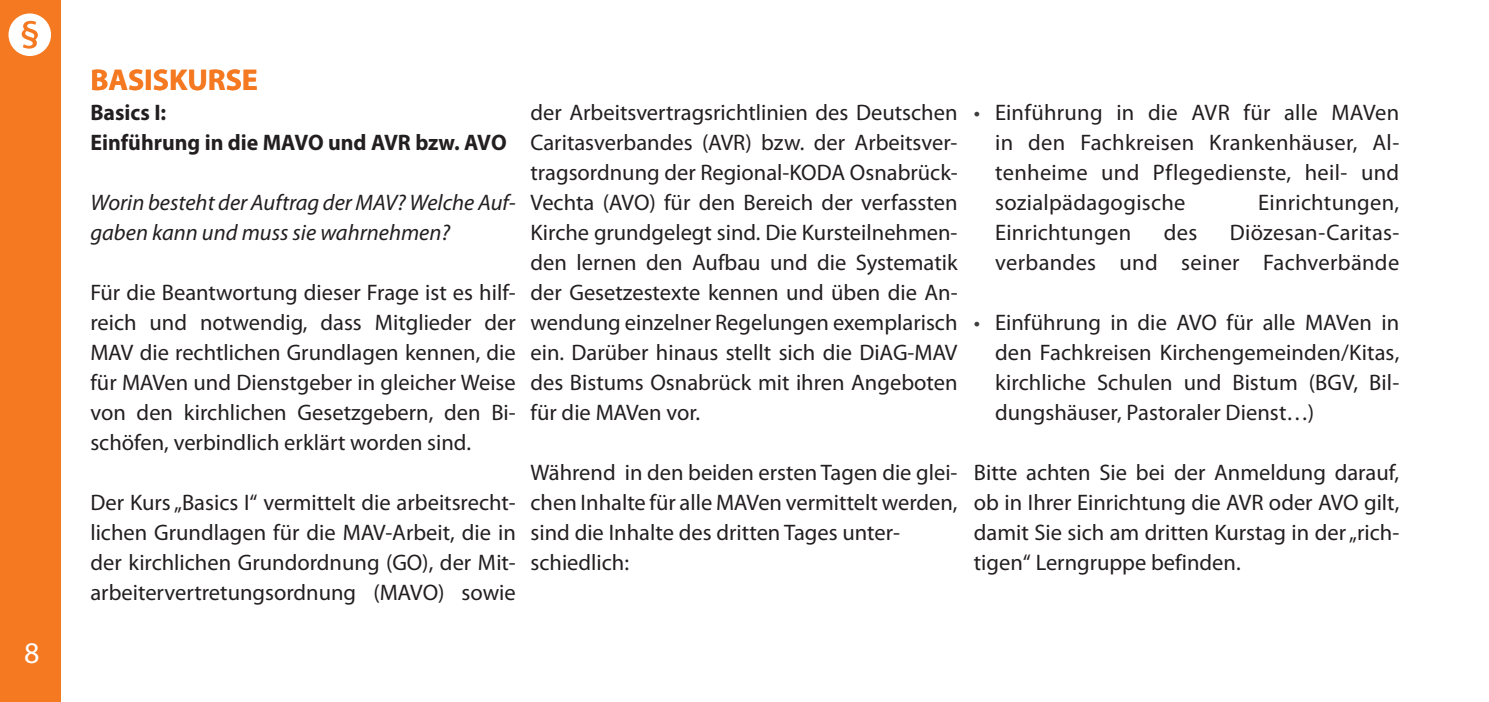
<style>
.page{position:relative;width:1489px;height:702px;background:#fff}
.page>*{position:absolute;margin:0;border:0;box-sizing:border-box;transform-origin:0 0}
.t1{font:700 30px "Myriad Pro";color:#f47921}
.t2{font:30px "Myriad Pro";color:#fff}
.t3{font:22.5px/30px "Myriad Pro";color:#231f20;text-align:justify}
.t4{font:italic 22.5px/30px "Myriad Pro";color:#231f20}
.t5{font:700 22.5px/30px "Myriad Pro";color:#231f20}
.s1{color:#3e3e3f}
</style>
<div class="page">
<div style="left:0;top:0;width:60px;height:702px;background:#f47921"></div>
<svg style="left:9px;top:13px;width:42px;height:43px"></svg>
<h1 class="t2" style="left:24px;top:634px;width:17px">8</h1>
<h1 class="t1" style="left:90px;top:60px;width:169px">BASISKURSE</h1>
<p class="t5" style="left:90px;top:97px;width:418px">Basics I:<br>Einführung in die MAVO und AVR bzw. AVO</p>
<p class="t4" style="left:90px;top:187px;width:427px">Worin besteht der Auftrag der MAV? Welche Auf&shy;gaben kann und muss sie wahrnehmen?</p>
<p class="t3" style="left:90px;top:277px;width:427px">Für die Beantwortung dieser Frage ist es hilf&shy;reich und notwendig, dass Mitglieder der MAV die rechtlichen Grundlagen kennen, die für MAVen und Dienstgeber in gleicher Weise von den kirchlichen Gesetzgebern, den Bi&shy;schöfen, verbindlich erklärt worden sind.</p>
<p class="t3" style="left:90px;top:487px;width:427px">Der Kurs „Basics I“ vermittelt die arbeitsrecht&shy;lichen Grundlagen für die MAV-Arbeit, die in der kirchlichen Grundordnung (GO), der Mit&shy;arbeitervertretungsordnung (MAVO) sowie</p>
<p class="t3" style="left:530px;top:97px;width:428px">der Arbeitsvertragsrichtlinien des Deutschen Caritasverbandes (AVR) bzw. der Arbeitsver&shy;tragsordnung der Regional-KODA Osnabrück-Vechta (AVO) für den Bereich der verfassten Kirche grundgelegt sind. Die Kursteilnehmen&shy;den lernen den Aufbau und die Systematik der Gesetzestexte kennen und üben die An&shy;wendung einzelner Regelungen exemplarisch ein. Darüber hinaus stellt sich die DiAG-MAV des Bistums Osnabrück mit ihren Angeboten für die MAVen vor.</p>
<p class="t3" style="left:530px;top:457px;width:428px;text-align:left">Während in den beiden ersten Tagen die glei&shy;chen Inhalte für alle MAVen vermittelt werden, sind die Inhalte des dritten Tages unter&shy;schiedlich:</p>
<p class="t3" style="left:995px;top:97px;width:405px;text-indent:-21px"><span class="s1">•</span> Einführung in die AVR für alle MAVen in den Fachkreisen Krankenhäuser, Al&shy;tenheime und Pflegedienste, heil- und sozialpädagogische</p>
<p class="t3" style="left:1258px;top:187px;width:142px">Einrichtungen,</p>
<p class="t3" style="left:995px;top:217px;width:137px">Einrichtungen</p>
<p class="t3" style="left:1163px;top:217px;width:35px">des</p>
<p class="t3" style="left:995px;top:217px;width:405px;text-align:right">Diözesan-Caritas-<br>verbandes und seiner Fachverbände</p>
<p class="t3" style="left:995px;top:307px;width:405px;text-indent:-21px"><span class="s1">•</span> Einführung in die AVO für alle MAVen in den Fachkreisen Kirchengemeinden/Kitas, kirchliche Schulen und Bistum (BGV, Bil&shy;dungshäuser, Pastoraler Dienst…)</p>
<p class="t3" style="left:973px;top:457px;width:427px">Bitte achten Sie bei der Anmeldung darauf, ob in Ihrer Einrichtung die AVR oder AVO gilt, damit Sie sich am dritten Kurstag in der „rich&shy;tigen“ Lerngruppe befinden.</p>
</div>
